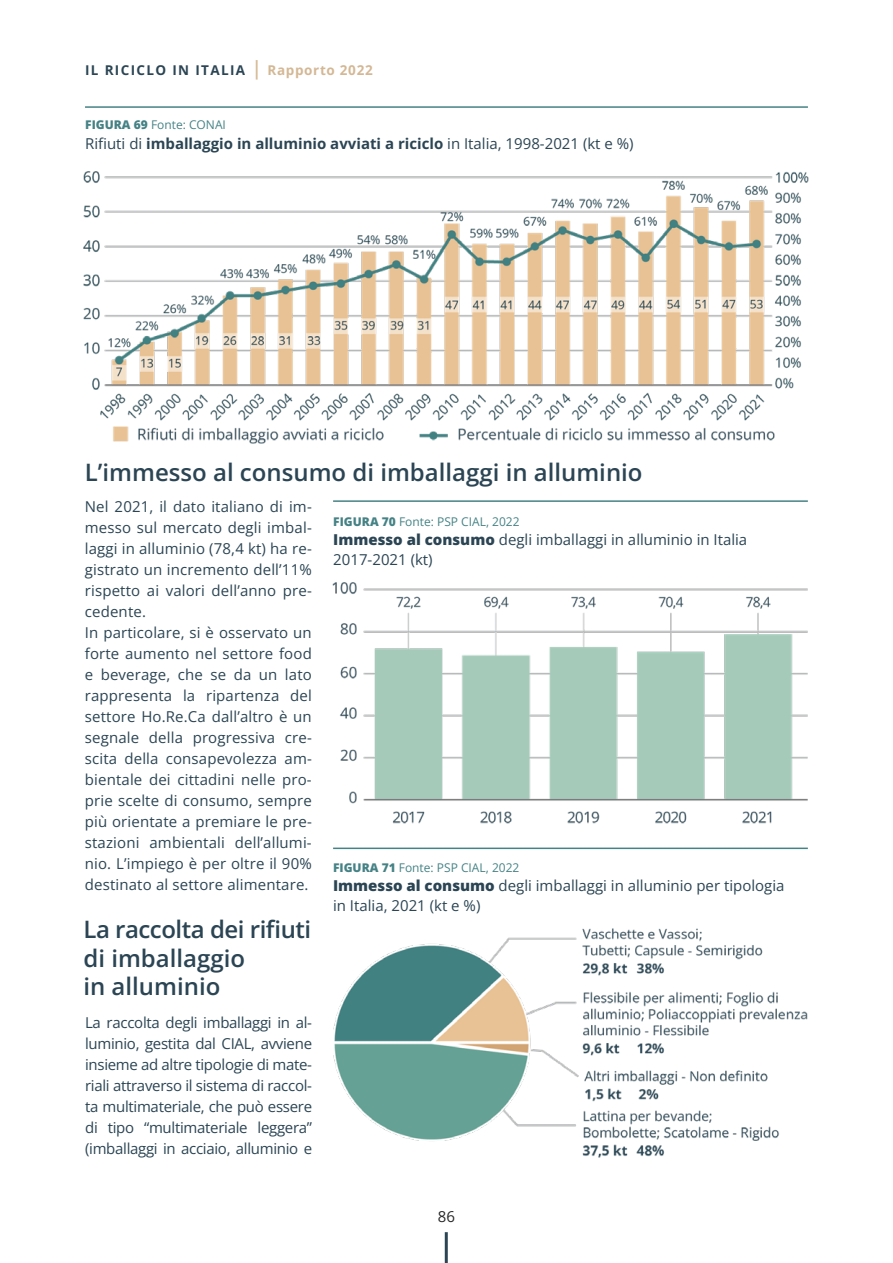
<style>
.page{position:relative;width:893px;height:1263px;background:#fff}
.page>*{position:absolute;margin:0;border:0;box-sizing:border-box;transform-origin:0 0}
.t1{font:600 24px/28.8px "Open Sans";color:#2b4554}
.t2{font:15px/21px "Open Sans";letter-spacing:.01em;color:#2b4554}
.t3{font:700 15px "Open Sans";color:#2b4554}
.t4{font:15px "Open Sans";color:#262626}
.t5{font:700 13.5px "Open Sans";letter-spacing:.1em;color:#2b4554}
.t6{font:12px "Open Sans";color:#458285}
.s1{font-weight:600;font-size:19.5px;color:#d6ba94}
.s2{color:#d4b895}
.s3{font-weight:800}
.s4{font-weight:400}
</style>
<div class="page">
<hr style="left:445px;top:1232px;width:3px;height:31px;background:#2b4554">
<hr style="left:333px;top:500px;width:475px;height:2px;background:#458285">
<hr style="left:333px;top:847px;width:475px;height:2px;background:#458285">
<hr style="left:85px;top:106px;width:723px;height:2px;background:#458285">
<img style="left:84px;top:171px;width:725px;height:273px">
<img style="left:332px;top:582px;width:476px;height:242px">
<img style="left:333px;top:928px;width:474px;height:230px">
<p class="t5" style="left:85px;top:60px;width:289px">IL RICICLO IN ITALIA <span class="s1">|</span> <span class="s2">Rapporto 2022</span></p>
<p class="t6" style="left:85px;top:117px;width:142px"><span class="s3">FIGURA 69</span> Fonte: CONAI</p>
<p class="t3" style="left:85px;top:133px;width:550px"><span class="s4">Rifiuti di</span> imballaggio in alluminio avviati a riciclo <span class="s4">in Italia, 1998-2021 (kt e %)</span></p>
<h1 class="t1" style="left:85px;top:457px;width:559px">L’immesso al consumo di imballaggi in alluminio</h1>
<p class="t2" style="left:85px;top:496px;width:229px">Nel 2021, il dato italiano di im&shy;messo sul mercato degli imbal&shy;laggi in alluminio (78,4 kt) ha re&shy;gistrato un incremento dell’11% rispetto ai valori dell’anno pre&shy;cedente.<br>In particolare, si è osservato un forte aumento nel settore food e beverage, che se da un lato rappresenta la ripartenza del settore Ho.Re.Ca dall’altro è un segnale della progressiva cre&shy;scita della consapevolezza am&shy;bientale dei cittadini nelle pro&shy;prie scelte di consumo, sempre più orientate a premiare le pre&shy;stazioni ambientali dell’allumi&shy;nio. L’impiego è per oltre il 90% destinato al settore alimentare.</p>
<h1 class="t1" style="left:83px;top:914px;width:229px">La raccolta dei rifiuti di imballaggio<br>in alluminio</h1>
<p class="t2" style="left:85px;top:1012px;width:228px;text-align:justify">La raccolta degli imballaggi in al&shy;luminio, gestita dal CIAL, avviene insieme ad altre tipologie di mate&shy;riali attraverso il sistema di raccol&shy;ta multimateriale, che può essere di tipo “multimateriale leggera” (imballaggi in acciaio, alluminio e</p>
<p class="t6" style="left:333px;top:513px;width:188px"><span class="s3">FIGURA 70</span> Fonte: PSP CIAL, 2022</p>
<p class="t2" style="left:333px;top:530px;width:415px;line-height:19.5px"><span class="s3">Immesso al consumo</span> degli imballaggi in alluminio in Italia<br>2017-2021 (kt)</p>
<p class="t6" style="left:333px;top:859px;width:188px"><span class="s3">FIGURA 71</span> Fonte: PSP CIAL, 2022</p>
<p class="t2" style="left:333px;top:876px;width:453px;line-height:19.5px"><span class="s3">Immesso al consumo</span> degli imballaggi in alluminio per tipologia in Italia, 2021 (kt e %)</p>
<p class="t4" style="left:438px;top:1206px;width:19px">86</p>
</div>
